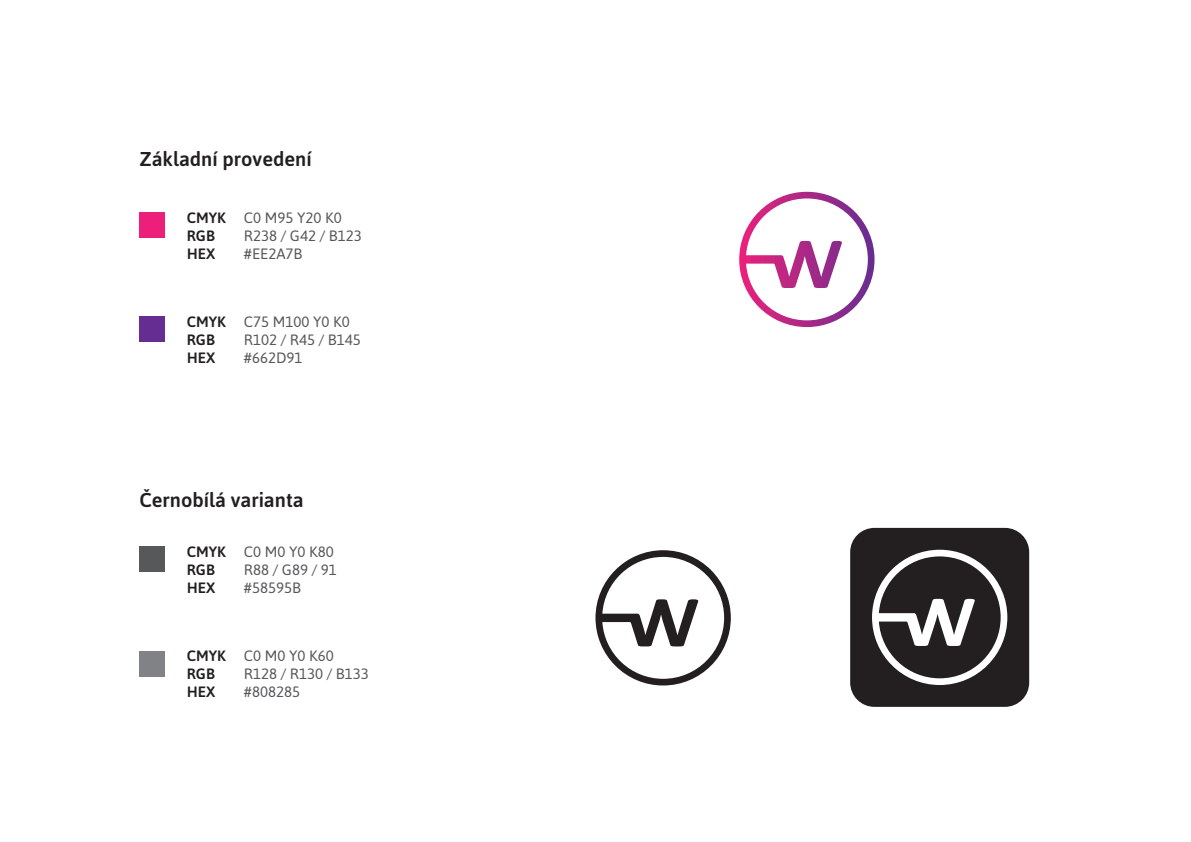
<style>
.page{position:relative;width:1191px;height:842px;background:#fff}
.page>*{position:absolute;margin:0;border:0;box-sizing:border-box;transform-origin:0 0}
.t1{font:500 20px "Asap";color:#231f20}
.t2{font:15px/18px "Asap";color:#57585a}
.t3{font:500 15px/18px "Asap";color:#231f20}
</style>
<div class="page">
<div style="left:139px;top:317px;width:25px;height:25px;background:#652d91"></div>
<div style="left:139px;top:212px;width:25px;height:25px;background:#ee1e7b"></div>
<div style="left:139px;top:651px;width:25px;height:25px;background:#808285"></div>
<div style="left:139px;top:546px;width:25px;height:25px;background:#57585a"></div>
<div style="left:850px;top:528px;width:179px;height:179px;background:#231f20;border-radius:24px"></div>
<svg style="left:739px;top:192px;width:135px;height:135px"></svg>
<svg style="left:595px;top:550px;width:136px;height:135px"></svg>
<svg style="left:872px;top:550px;width:135px;height:135px"></svg>
<h1 class="t1" style="left:139px;top:145px;width:174px">Základní provedení</h1>
<p class="t3" style="left:187px;top:208px;width:40px">CMYK<br>RGB<br>HEX</p>
<p class="t2" style="left:244px;top:208px;width:119px">C0 M95 Y20 K0<br>R238 / G42 / B123 #EE2A7B</p>
<p class="t3" style="left:187px;top:312px;width:40px">CMYK<br>RGB<br>HEX</p>
<p class="t2" style="left:244px;top:312px;width:118px">C75 M100 Y0 K0<br>R102 / R45 / B145 #662D91</p>
<h1 class="t1" style="left:139px;top:487px;width:166px">Černobílá varianta</h1>
<p class="t3" style="left:187px;top:542px;width:40px">CMYK<br>RGB<br>HEX</p>
<p class="t2" style="left:244px;top:542px;width:94px">C0 M0 Y0 K80<br>R88 / G89 / 91 #58595B</p>
<p class="t3" style="left:187px;top:647px;width:40px">CMYK<br>RGB<br>HEX</p>
<p class="t2" style="left:244px;top:647px;width:126px">C0 M0 Y0 K60<br>R128 / R130 / B133 #808285</p>
</div>
